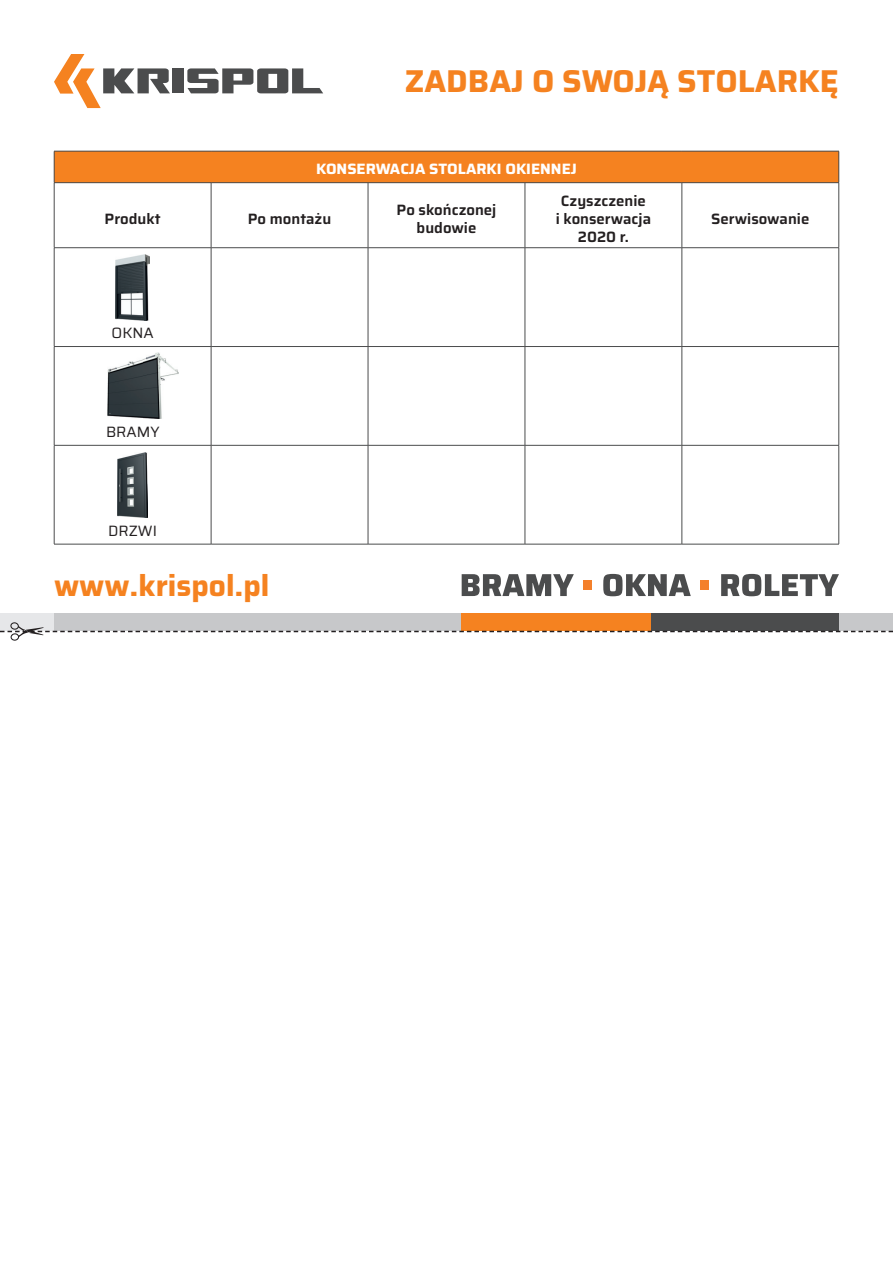
<style>
.page{position:relative;width:893px;height:1263px;background:#fff}
.page>*{position:absolute;margin:0;border:0;box-sizing:border-box;transform-origin:0 0}
.t1{font:700 31.65px "Saira";color:#f58220}
.t2{font:700 30px "Saira";color:#f58220}
.t3{font:600 15px/18px "Saira";color:#231f20;text-align:center}
.t4{font:700 15px "Saira";color:#fff}
.t5{font:15px "Saira";color:#231f20}
</style>
<div class="page">
<div style="left:839px;top:614px;width:54px;height:17px;background:#c7c8ca"></div>
<div style="left:0;top:614px;width:54px;height:17px;background:#e6e7e9"></div>
<div style="left:54px;top:614px;width:408px;height:17px;background:#c7c8ca"></div>
<div style="left:651px;top:614px;width:188px;height:17px;background:#4b4c4d"></div>
<div style="left:462px;top:614px;width:189px;height:17px;background:#f58220"></div>
<svg style="left:462px;top:574px;width:112px;height:22px"></svg>
<div style="left:583px;top:581px;width:9px;height:9px;background:#f4802b"></div>
<svg style="left:603px;top:574px;width:88px;height:22px"></svg>
<div style="left:700px;top:581px;width:9px;height:9px;background:#f4802b"></div>
<svg style="left:721px;top:574px;width:118px;height:22px"></svg>
<div style="left:172px;top:68px;width:12px;height:25px;background:#4b4c4d"></div>
<svg style="left:54px;top:54px;width:116px;height:54px"></svg>
<svg style="left:187px;top:68px;width:136px;height:25px"></svg>
<div style="left:54px;top:151px;width:785px;height:32px;background:#f58220"></div>
<hr style="left:54px;top:151px;width:157px;height:1px;background:#4b4c4d">
<hr style="left:54px;top:151px;width:1px;height:31px;background:#4b4c4d">
<hr style="left:211px;top:151px;width:157px;height:1px;background:#4b4c4d">
<hr style="left:368px;top:151px;width:157px;height:1px;background:#4b4c4d">
<hr style="left:525px;top:151px;width:157px;height:1px;background:#4b4c4d">
<hr style="left:682px;top:151px;width:157px;height:1px;background:#4b4c4d">
<hr style="left:838px;top:151px;width:1px;height:31px;background:#4b4c4d">
<hr style="left:54px;top:182px;width:157px;height:1px;background:#4b4c4d">
<hr style="left:54px;top:183px;width:1px;height:64px;background:#4b4c4d">
<hr style="left:211px;top:182px;width:157px;height:1px;background:#4b4c4d">
<hr style="left:211px;top:183px;width:1px;height:64px;background:#4b4c4d">
<hr style="left:368px;top:182px;width:157px;height:1px;background:#4b4c4d">
<hr style="left:368px;top:183px;width:1px;height:64px;background:#4b4c4d">
<hr style="left:525px;top:182px;width:157px;height:1px;background:#4b4c4d">
<hr style="left:525px;top:183px;width:1px;height:64px;background:#4b4c4d">
<hr style="left:682px;top:182px;width:157px;height:1px;background:#4b4c4d">
<hr style="left:682px;top:183px;width:1px;height:64px;background:#4b4c4d">
<hr style="left:838px;top:183px;width:1px;height:64px;background:#4b4c4d">
<hr style="left:54px;top:247px;width:157px;height:1px;background:#4b4c4d">
<hr style="left:54px;top:248px;width:1px;height:98px;background:#4b4c4d">
<hr style="left:211px;top:247px;width:157px;height:1px;background:#4b4c4d">
<hr style="left:211px;top:248px;width:1px;height:98px;background:#4b4c4d">
<hr style="left:368px;top:247px;width:157px;height:1px;background:#4b4c4d">
<hr style="left:368px;top:248px;width:1px;height:98px;background:#4b4c4d">
<hr style="left:525px;top:247px;width:157px;height:1px;background:#4b4c4d">
<hr style="left:525px;top:248px;width:1px;height:98px;background:#4b4c4d">
<hr style="left:682px;top:247px;width:157px;height:1px;background:#4b4c4d">
<hr style="left:682px;top:248px;width:1px;height:98px;background:#4b4c4d">
<hr style="left:838px;top:248px;width:1px;height:98px;background:#4b4c4d">
<hr style="left:54px;top:346px;width:157px;height:1px;background:#4b4c4d">
<hr style="left:54px;top:347px;width:1px;height:98px;background:#4b4c4d">
<hr style="left:211px;top:346px;width:157px;height:1px;background:#4b4c4d">
<hr style="left:211px;top:347px;width:1px;height:98px;background:#4b4c4d">
<hr style="left:368px;top:346px;width:157px;height:1px;background:#4b4c4d">
<hr style="left:368px;top:347px;width:1px;height:98px;background:#4b4c4d">
<hr style="left:525px;top:346px;width:157px;height:1px;background:#4b4c4d">
<hr style="left:525px;top:347px;width:1px;height:98px;background:#4b4c4d">
<hr style="left:682px;top:346px;width:157px;height:1px;background:#4b4c4d">
<hr style="left:682px;top:347px;width:1px;height:98px;background:#4b4c4d">
<hr style="left:838px;top:347px;width:1px;height:98px;background:#4b4c4d">
<hr style="left:54px;top:445px;width:157px;height:1px;background:#4b4c4d">
<hr style="left:54px;top:445px;width:1px;height:99px;background:#4b4c4d">
<hr style="left:211px;top:445px;width:157px;height:1px;background:#4b4c4d">
<hr style="left:211px;top:445px;width:1px;height:99px;background:#4b4c4d">
<hr style="left:368px;top:445px;width:157px;height:1px;background:#4b4c4d">
<hr style="left:368px;top:445px;width:1px;height:99px;background:#4b4c4d">
<hr style="left:525px;top:445px;width:157px;height:1px;background:#4b4c4d">
<hr style="left:525px;top:445px;width:1px;height:99px;background:#4b4c4d">
<hr style="left:682px;top:445px;width:157px;height:1px;background:#4b4c4d">
<hr style="left:682px;top:445px;width:1px;height:99px;background:#4b4c4d">
<hr style="left:838px;top:445px;width:1px;height:99px;background:#4b4c4d">
<hr style="left:54px;top:544px;width:157px;height:1px;background:#4b4c4d">
<hr style="left:211px;top:544px;width:157px;height:1px;background:#4b4c4d">
<hr style="left:368px;top:544px;width:157px;height:1px;background:#4b4c4d">
<hr style="left:525px;top:544px;width:157px;height:1px;background:#4b4c4d">
<hr style="left:682px;top:544px;width:157px;height:1px;background:#4b4c4d">
<img style="left:116px;top:254px;width:34px;height:66px">
<img style="left:108px;top:353px;width:70px;height:66px">
<img style="left:117px;top:452px;width:31px;height:66px">
<svg style="left:0;top:622px;width:893px;height:19px"></svg>
<h1 class="t1" style="left:405px;top:56px;width:436px">ZADBAJ O SWOJĄ STOLARKĘ</h1>
<p class="t4" style="left:316px;top:157px;width:262px">KONSERWACJA STOLARKI OKIENNEJ</p>
<p class="t3" style="left:105px;top:209px;width:58px">Produkt</p>
<p class="t3" style="left:248px;top:209px;width:85px">Po montażu</p>
<p class="t3" style="left:397px;top:200px;width:101px">Po skończonej budowie</p>
<p class="t3" style="left:556px;top:191px;width:97px">Czyszczenie<br>i konserwacja<br>2020 r.</p>
<p class="t5" style="left:112px;top:321px;width:44px">OKNA</p>
<p class="t5" style="left:106px;top:420px;width:55px">BRAMY</p>
<p class="t5" style="left:108px;top:519px;width:50px">DRZWI</p>
<h2 class="t2" style="left:54px;top:563px;width:217px">www.krispol.pl</h2>
<p class="t3" style="left:711px;top:209px;width:100px">Serwisowanie</p>
</div>
